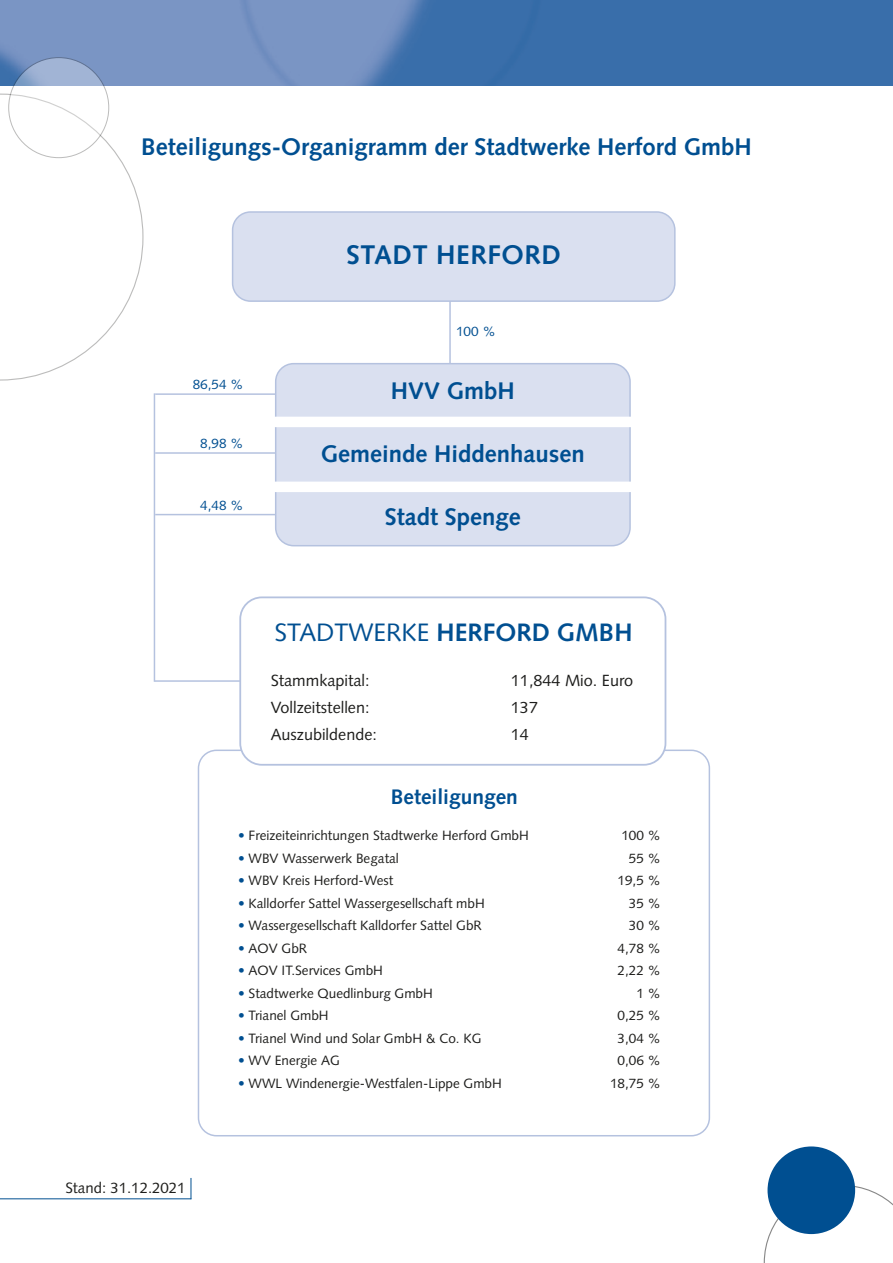
<style>
.page{position:relative;width:893px;height:1263px;background:#fff}
.page>*{position:absolute;margin:0;border:0;box-sizing:border-box;transform-origin:0 0}
.t1{font:700 27px "Syntax LT Std";letter-spacing:.02em;color:#004f91}
.t2{font:700 25.2px "Syntax LT Std";color:#004f91}
.t3{font:700 24px "Syntax LT Std";color:#004f91}
.t4{font:700 21px "Syntax LT Std";color:#004f91}
.t5{font:16.2px "Syntax LT Std";color:#1d1d1b}
.t6{font:15px "Syntax LT Std";color:#1d1d1b}
.t7{font:13.5px "Syntax LT Std";color:#1d1d1b}
.t8{font:13.5px "Syntax LT Std";color:#004f91}
.s1{font-weight:400}
.s2{color:#004f91}
</style>
<div class="page">
<hr style="left:449px;top:299px;width:2px;height:67px;background:#b5c2df">
<img style="left:0;top:0;width:893px;height:85px">
<svg style="left:0;top:94px;width:144px;height:287px"></svg>
<svg style="left:9px;top:58px;width:100px;height:100px"></svg>
<svg style="left:764px;top:1186px;width:129px;height:77px"></svg>
<div style="left:767px;top:1146px;width:88px;height:88px;background:#004f91;border-radius:50%"></div>
<hr style="left:155px;top:393px;width:125px;height:2px;background:#b5c2df">
<hr style="left:155px;top:452px;width:125px;height:2px;background:#b5c2df">
<hr style="left:155px;top:514px;width:125px;height:1px;background:#b5c2df">
<div style="left:233px;top:212px;width:442px;height:89px;background:#dae0f0;border-radius:18px"></div>
<div style="left:232px;top:211px;width:444px;height:91px;border:2px solid #b5c2df;border-radius:18px"></div>
<div style="left:276px;top:364px;width:354px;height:182px;background:#dae0f0;border-radius:18px"></div>
<div style="left:275px;top:363px;width:356px;height:183px;border:2px solid #b5c2df;border-radius:18px"></div>
<div style="left:239px;top:596px;width:427px;height:170px;border:2px solid #b5c2df;border-radius:22px"></div>
<div style="left:261px;top:417px;width:392px;height:10px;background:#fff"></div>
<div style="left:261px;top:482px;width:392px;height:10px;background:#fff"></div>
<hr style="left:155px;top:680px;width:86px;height:2px;background:#b5c2df">
<hr style="left:154px;top:393px;width:1px;height:289px;background:#b5c2df">
<hr style="left:0;top:1198px;width:191px;height:1px;background:#004f91">
<svg style="left:191px;top:1178px;width:1px;height:21px"></svg>
<h3 class="t3" style="left:141px;top:133px;width:612px">Beteiligungs-Organigramm der Stadtwerke Herford GmbH</h3>
<h1 class="t1" style="left:346px;top:239px;width:216px">STADT HERFORD</h1>
<p class="t8" style="left:193px;top:376px;width:53px">86,54 %</p>
<p class="t8" style="left:200px;top:435px;width:45px">8,98 %</p>
<p class="t8" style="left:200px;top:497px;width:45px">4,48 %</p>
<p class="t8" style="left:456px;top:323px;width:41px">100 %</p>
<h3 class="t3" style="left:391px;top:377px;width:126px">HVV GmbH</h3>
<h3 class="t3" style="left:321px;top:440px;width:266px">Gemeinde Hiddenhausen</h3>
<h3 class="t3" style="left:385px;top:503px;width:138px">Stadt Spenge</h3>
<h2 class="t2" style="left:275px;top:618px;width:359px"><span class="s1">STADTWERKE</span> HERFORD GMBH</h2>
<p class="t5" style="left:271px;top:671px;width:101px">Stammkapital:</p>
<p class="t5" style="left:511px;top:671px;width:124px">11,844 Mio. Euro</p>
<p class="t5" style="left:271px;top:698px;width:100px">Vollzeitstellen:</p>
<p class="t5" style="left:511px;top:698px;width:29px">137</p>
<p class="t5" style="left:271px;top:725px;width:108px">Auszubildende:</p>
<p class="t5" style="left:511px;top:725px;width:20px">14</p>
<h3 class="t4" style="left:391px;top:784px;width:129px">Beteiligungen</h3>
<p class="t6" style="left:65px;top:1179px;width:122px">Stand: 31.12.2021</p>
<p class="t7" style="left:238px;top:827px;width:292px"><span class="s2">•</span> Freizeiteinrichtungen Stadtwerke Herford GmbH</p>
<p class="t7" style="left:621px;top:827px;width:41px">100 %</p>
<p class="t7" style="left:238px;top:850px;width:162px"><span class="s2">•</span> WBV Wasserwerk Begatal</p>
<p class="t7" style="left:629px;top:850px;width:34px">55 %</p>
<p class="t7" style="left:238px;top:872px;width:157px"><span class="s2">•</span> WBV Kreis Herford-West</p>
<p class="t7" style="left:618px;top:872px;width:45px">19,5 %</p>
<p class="t7" style="left:238px;top:895px;width:248px"><span class="s2">•</span> Kalldorfer Sattel Wassergesellschaft mbH</p>
<p class="t7" style="left:629px;top:895px;width:34px">35 %</p>
<p class="t7" style="left:238px;top:917px;width:245px"><span class="s2">•</span> Wassergesellschaft Kalldorfer Sattel GbR</p>
<p class="t7" style="left:629px;top:917px;width:34px">30 %</p>
<p class="t7" style="left:238px;top:940px;width:71px"><span class="s2">•</span> AOV GbR</p>
<p class="t7" style="left:618px;top:940px;width:45px">4,78 %</p>
<p class="t7" style="left:238px;top:962px;width:146px"><span class="s2">•</span> AOV IT.Services GmbH</p>
<p class="t7" style="left:618px;top:962px;width:45px">2,22 %</p>
<p class="t7" style="left:238px;top:985px;width:196px"><span class="s2">•</span> Stadtwerke Quedlinburg GmbH</p>
<p class="t7" style="left:636px;top:985px;width:26px">1 %</p>
<p class="t7" style="left:238px;top:1007px;width:92px"><span class="s2">•</span> Trianel GmbH</p>
<p class="t7" style="left:618px;top:1007px;width:45px">0,25 %</p>
<p class="t7" style="left:238px;top:1030px;width:245px"><span class="s2">•</span> Trianel Wind und Solar GmbH &amp; Co. KG</p>
<p class="t7" style="left:618px;top:1030px;width:45px">3,04 %</p>
<p class="t7" style="left:238px;top:1052px;width:103px"><span class="s2">•</span> WV Energie AG</p>
<p class="t7" style="left:618px;top:1052px;width:45px">0,06 %</p>
<p class="t7" style="left:238px;top:1075px;width:265px"><span class="s2">•</span> WWL Windenergie-Westfalen-Lippe GmbH</p>
<p class="t7" style="left:610px;top:1075px;width:53px">18,75 %</p>
</div>
